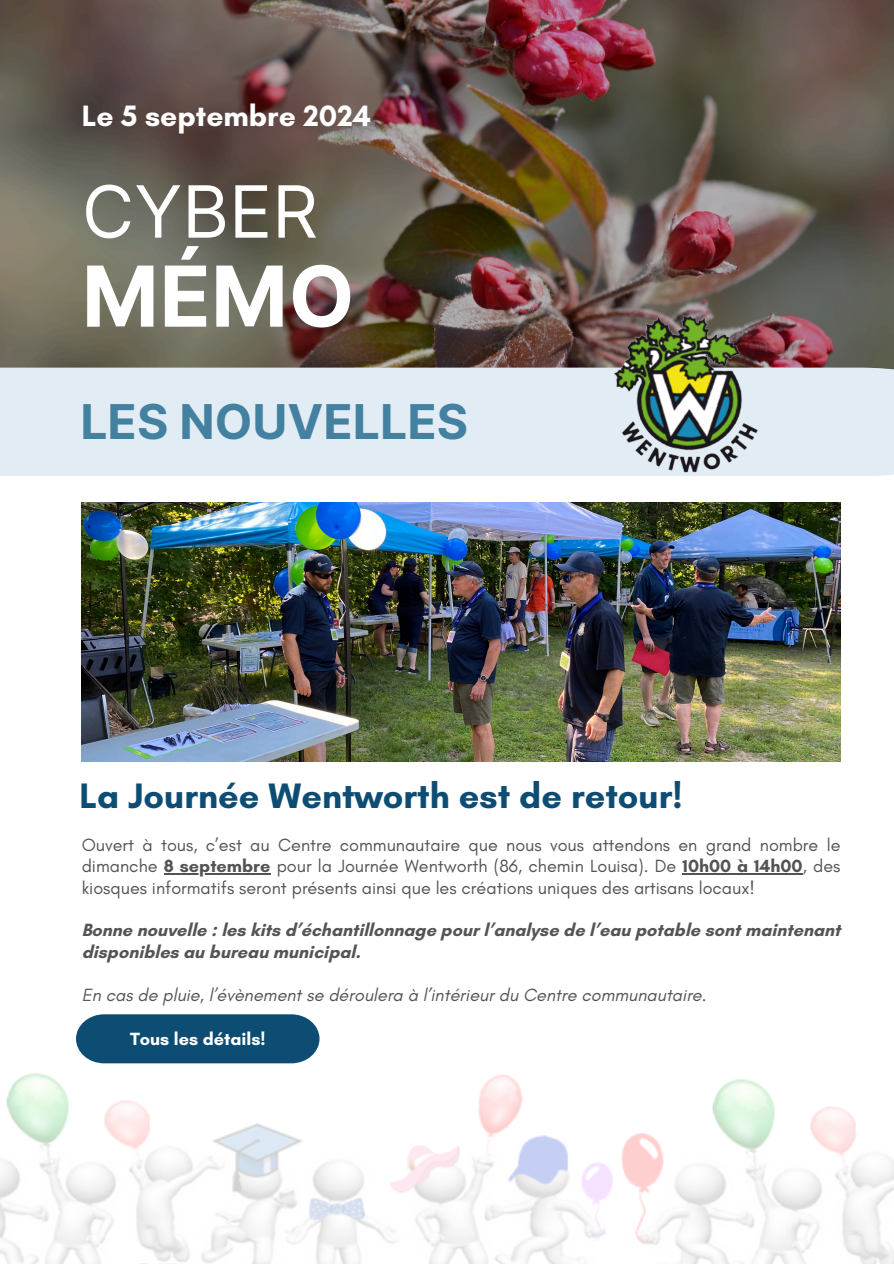
<style>
.page{position:relative;width:894px;height:1264px;background:#fff}
.page>*{position:absolute;margin:0;border:0;box-sizing:border-box;transform-origin:0 0}
.t1{font:700 84px "Inter";color:#fff}
.t2{font:72px "Inter";color:#fff}
.t3{font:700 48px "Inter";color:#4481a1}
.t4{font:700 36px "Glacial Indifference";color:#0e4d73}
.t5{font:700 30px "Glacial Indifference";color:#fff}
.t6{font:18px/21.3px "Glacial Indifference";color:#545454}
.t7{font:700 18px/21.3px "Glacial Indifference";color:#545454}
.t8{font:italic 18px "Glacial Indifference";color:#545454}
.t9{font:700 18px "Glacial Indifference";color:#fff}
.s1{font-weight:700}
</style>
<div class="page">
<img style="left:0;top:0;width:893px;height:367px">
<div style="left:0;top:367px;width:893px;height:109px;background:#e2ecf4"></div>
<img style="left:600px;top:306px;width:172px;height:170px">
<img style="left:82px;top:503px;width:758px;height:258px">
<img style="left:0;top:1073px;width:609px;height:190px">
<hr style="left:164px;top:873px;width:106px;height:1px;background:#545454">
<hr style="left:682px;top:873px;width:120px;height:1px;background:#545454">
<svg style="left:76px;top:1014px;width:243px;height:49px"></svg>
<img style="left:609px;top:1079px;width:284px;height:184px">
<h2 class="t5" style="left:82px;top:98px;width:290px">Le 5 septembre 2024</h2>
<p class="t2" style="left:82px;top:168px;width:238px">CYBER</p>
<h1 class="t1" style="left:82px;top:246px;width:274px">MÉMO</h1>
<h3 class="t3" style="left:80px;top:392px;width:389px">LES NOUVELLES</h3>
<p class="t4" style="left:79px;top:774px;width:604px">La Journée Wentworth est de retour!</p>
<h4 class="t6" style="left:82px;top:833px;width:760px">Ouvert à tous, c’est au Centre communautaire que nous vous attendons en grand nombre le dimanche <span class="s1">8 septembre</span> pour la Journée Wentworth (86, chemin Louisa). De <span class="s1">10h00 à 14h00</span>, des</h4>
<p class="t6" style="left:82px;top:876px;width:674px">kiosques informatifs seront présents ainsi que les créations uniques des artisans locaux!</p>
<p class="t7" style="left:82px;top:919px;width:760px">Bonne nouvelle : les kits d’échantillonnage pour l’analyse de l’eau potable sont maintenant disponibles au bureau municipal.</p>
<h6 class="t8" style="left:82px;top:983px;width:626px">En cas de pluie, l’évènement se déroulera à l’intérieur du Centre communautaire.</h6>
<h6 class="t9" style="left:130px;top:1027px;width:137px">Tous les détails!</h6>
</div>
